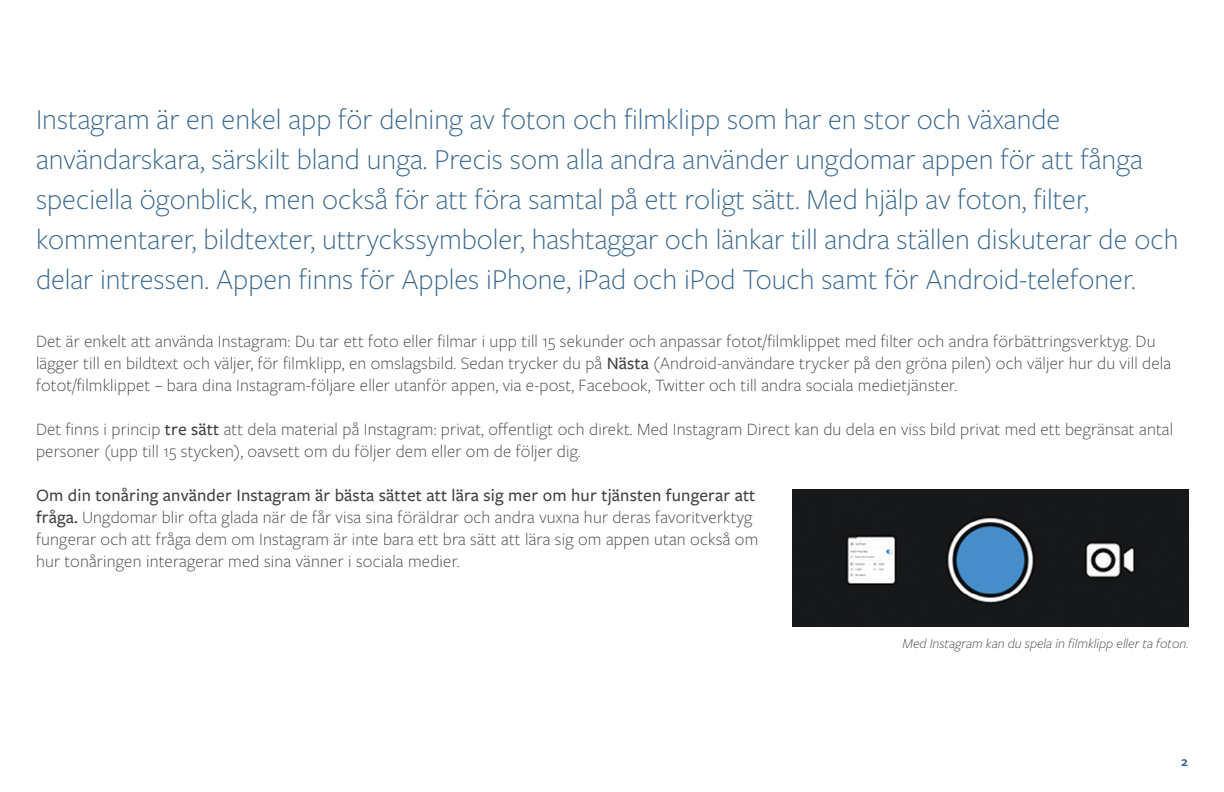
<style>
.page{position:relative;width:1224px;height:792px;background:#fff}
.page>*{position:absolute;margin:0;border:0;box-sizing:border-box;transform-origin:0 0}
.t1{font:300 30px/40px "Freight Sans Pro";color:#35648b}
.t2{font:300 18px/22px "Freight Sans Pro";letter-spacing:.01em;color:#414042}
.t3{font:italic 300 14px "Freight Sans Pro";color:#414042}
.t4{font:600 14px "Freight Sans Pro";color:#35648b}
.s1{font-weight:500}
</style>
<div class="page">
<img style="left:792px;top:489px;width:396px;height:138px">
<p class="t1" style="left:36px;top:98px;width:1144px">Instagram är en enkel app för delning av foton och filmklipp som har en stor och växande användarskara, särskilt bland unga. Precis som alla andra använder ungdomar appen för att fånga speciella ögonblick, men också för att föra samtal på ett roligt sätt. Med hjälp av foton, filter, kommentarer, bildtexter, uttryckssymboler, hashtaggar och länkar till andra ställen diskuterar de och delar intressen. Appen finns för Apples iPhone, iPad och iPod Touch samt för Android-telefoner.</p>
<p class="t2" style="left:36px;top:329px;width:1137px">Det är enkelt att använda Instagram: Du tar ett foto eller filmar i upp till 15 sekunder och anpassar fotot/filmklippet med filter och andra förbättringsverktyg. Du lägger till en bildtext och väljer, för filmklipp, en omslagsbild. Sedan trycker du på <span class="s1">Nästa</span> (Android-användare trycker på den gröna pilen) och väljer hur du vill dela fotot/filmklippet – bara dina Instagram-följare eller utanför appen, via e-post, Facebook, Twitter och till andra sociala medietjänster.</p>
<p class="t2" style="left:36px;top:417px;width:1139px">Det finns i princip <span class="s1">tre sätt</span> att dela material på Instagram: privat, offentligt och direkt. Med Instagram Direct kan du dela en viss bild privat med ett begränsat antal personer (upp till 15 stycken), oavsett om du följer dem eller om de följer dig.</p>
<p class="t2" style="left:36px;top:483px;width:724px"><span class="s1">Om din tonåring använder Instagram är bästa sättet att lära sig mer om hur tjänsten fungerar att fråga.</span> Ungdomar blir ofta glada när de får visa sina föräldrar och andra vuxna hur deras favoritverktyg fungerar och att fråga dem om Instagram är inte bara ett bra sätt att lära sig om appen utan också om hur tonåringen interagerar med sina vänner i sociala medier.</p>
<p class="t3" style="left:903px;top:634px;width:287px">Med Instagram kan du spela in filmklipp eller ta foton.</p>
<p class="t4" style="left:1181px;top:752px;width:8px">2</p>
</div>
